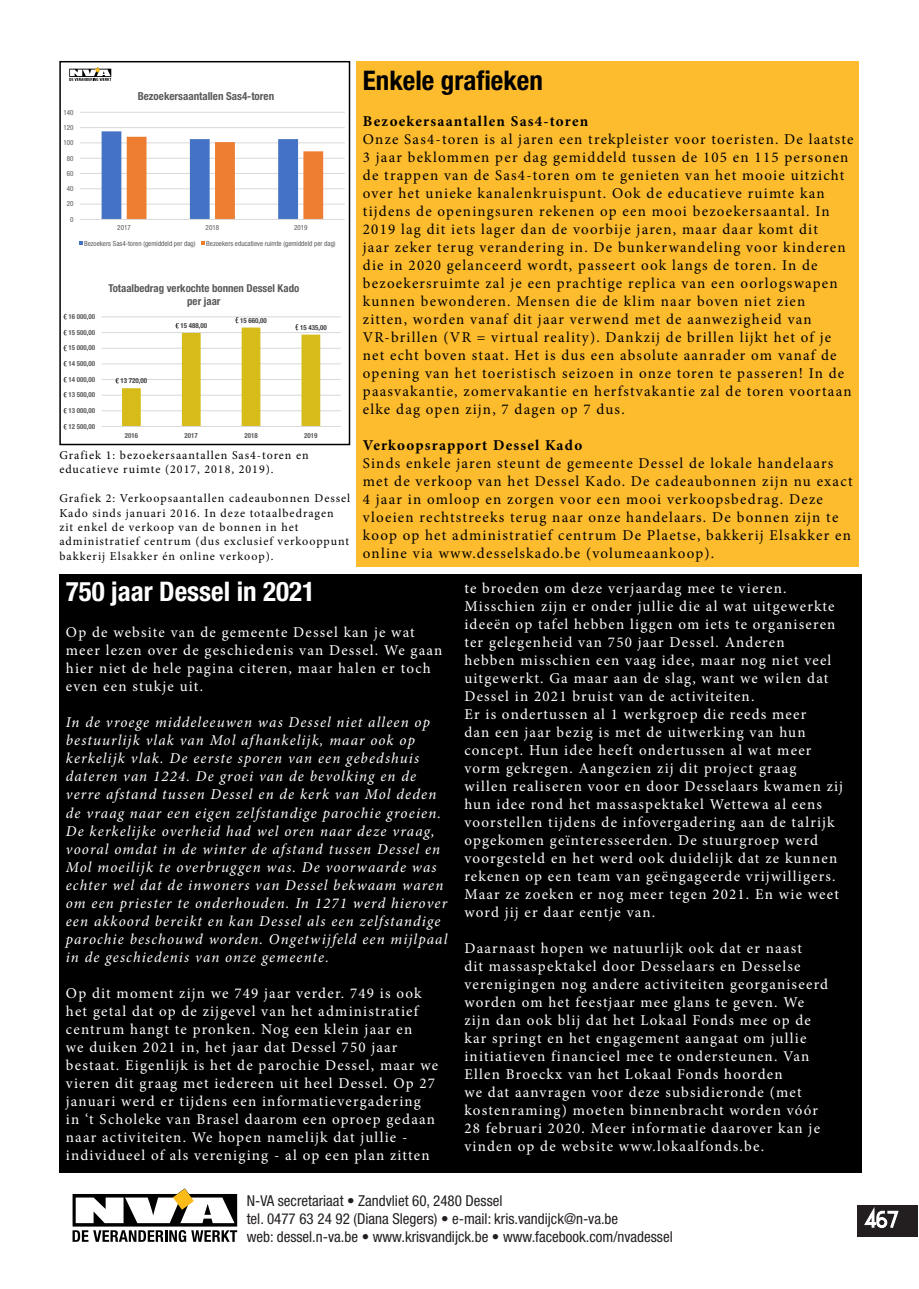
<style>
.page{position:relative;width:919px;height:1289px;background:#fff}
.page>*{position:absolute;margin:0;border:0;box-sizing:border-box;transform-origin:0 0}
.Titels{font:700 condensed 27px "Helvetica Neue LT Std";color:#fff}
.Titels-2{font:700 condensed 27px "Helvetica Neue LT Std";color:#000}
.gewone_tekst{font:15px/18px "Minion Pro";letter-spacing:.08em;color:#fff}
.Tekst{font:15px/18px "Minion Pro";letter-spacing:.08em;color:#000}
.gewone_tekst-2{font:italic 15px/18px "Minion Pro";letter-spacing:.075em;color:#fff}
.t1{font:condensed 15px/18px "Helvetica Neue LT Std";color:#231f20}
.Tekst-2{font:700 15px "Minion Pro";letter-spacing:.08em;color:#000}
.gewone_tekst-3{font:12px/14.4px "Minion Pro";letter-spacing:.08em;color:#000}
.t2{font:700 condensed 10.95px "Helvetica Neue LT Std";color:#595959}
.t3{font:700 condensed 10.8px/12.8px "Helvetica Neue LT Std";color:#595959;text-align:center}
.t4{font:condensed 7.05px "Helvetica Neue LT Std";color:#595959}
.t5{font:700 condensed 6.9px "Helvetica Neue LT Std";color:#595959}
.t6{font:700 condensed 6.9px "Helvetica Neue LT Std";color:#404040}
</style>
<div class="page">
<div style="left:857px;top:1204px;width:61px;height:32px;background:#231f20"></div>
<svg style="left:862px;top:1204px;width:38px;height:25px"></svg>
<svg style="left:72px;top:1188px;width:165px;height:53px"></svg>
<div style="left:356px;top:62px;width:502px;height:505px;background:#fdbb2e"></div>
<div style="left:60px;top:574px;width:801px;height:599px;background:#000"></div>
<hr style="left:80px;top:204px;width:265px;height:1px;background:#d9d9d9">
<hr style="left:80px;top:188px;width:265px;height:1px;background:#d9d9d9">
<hr style="left:80px;top:173px;width:265px;height:1px;background:#d9d9d9">
<hr style="left:80px;top:158px;width:265px;height:1px;background:#d9d9d9">
<hr style="left:80px;top:143px;width:265px;height:1px;background:#d9d9d9">
<hr style="left:80px;top:127px;width:265px;height:1px;background:#d9d9d9">
<hr style="left:80px;top:112px;width:265px;height:1px;background:#d9d9d9">
<svg style="left:102px;top:131px;width:221px;height:88px"></svg>
<hr style="left:80px;top:219px;width:265px;height:1px;background:#d9d9d9">
<svg style="left:79px;top:241px;width:3px;height:4px"></svg>
<svg style="left:201px;top:241px;width:4px;height:4px"></svg>
<div style="left:59px;top:61px;width:291px;height:384px;border:2px solid #000"></div>
<svg style="left:69px;top:67px;width:42px;height:14px"></svg>
<hr style="left:101px;top:410px;width:240px;height:1px;background:#d9d9d9">
<hr style="left:101px;top:395px;width:240px;height:1px;background:#d9d9d9">
<hr style="left:101px;top:379px;width:240px;height:1px;background:#d9d9d9">
<hr style="left:101px;top:363px;width:240px;height:1px;background:#d9d9d9">
<hr style="left:101px;top:348px;width:240px;height:1px;background:#d9d9d9">
<hr style="left:101px;top:332px;width:240px;height:1px;background:#d9d9d9">
<hr style="left:101px;top:316px;width:240px;height:1px;background:#d9d9d9">
<hr style="left:101px;top:426px;width:240px;height:1px;background:#d9d9d9">
<svg style="left:115px;top:316px;width:205px;height:110px"></svg>
<svg style="left:63px;top:424px;width:4px;height:6px"></svg>
<svg style="left:63px;top:408px;width:4px;height:6px"></svg>
<svg style="left:63px;top:392px;width:4px;height:6px"></svg>
<svg style="left:63px;top:377px;width:4px;height:6px"></svg>
<svg style="left:63px;top:361px;width:4px;height:6px"></svg>
<svg style="left:63px;top:345px;width:4px;height:7px"></svg>
<svg style="left:63px;top:330px;width:4px;height:6px"></svg>
<svg style="left:63px;top:314px;width:4px;height:6px"></svg>
<p class="t4" style="left:63px;top:108px;width:12px">140</p>
<p class="t4" style="left:63px;top:123px;width:12px">120</p>
<p class="t4" style="left:63px;top:139px;width:12px">100</p>
<p class="t4" style="left:67px;top:154px;width:8px">80</p>
<p class="t4" style="left:67px;top:169px;width:8px">60</p>
<p class="t4" style="left:67px;top:184px;width:8px">40</p>
<p class="t4" style="left:67px;top:200px;width:8px">20</p>
<p class="t4" style="left:70px;top:215px;width:5px">0</p>
<p class="t2" style="left:138px;top:89px;width:138px">Bezoekersaantallen Sas4-toren</p>
<p class="t4" style="left:117px;top:224px;width:15px">2017</p>
<p class="t4" style="left:206px;top:224px;width:15px">2018</p>
<p class="t4" style="left:294px;top:224px;width:15px">2019</p>
<p class="t4" style="left:84px;top:239px;width:113px">Bezoekers Sas4-toren (gemiddeld per dag)</p>
<p class="t4" style="left:206px;top:239px;width:131px">Bezoekers educatieve ruimte (gemiddeld per dag)</p>
<p class="t3" style="left:108px;top:281px;width:192px">Totaalbedrag verkochte bonnen Dessel Kado per jaar</p>
<p class="t5" style="left:68px;top:312px;width:28px">16 000,00</p>
<p class="t5" style="left:68px;top:328px;width:28px">15 500,00</p>
<p class="t5" style="left:68px;top:344px;width:28px">15 000,00</p>
<p class="t5" style="left:68px;top:359px;width:28px">14 500,00</p>
<p class="t5" style="left:68px;top:375px;width:28px">14 000,00</p>
<p class="t5" style="left:68px;top:391px;width:28px">13 500,00</p>
<p class="t5" style="left:68px;top:406px;width:28px">13 000,00</p>
<p class="t5" style="left:68px;top:422px;width:28px">12 500,00</p>
<p class="t6" style="left:120px;top:376px;width:28px">13 720,00</p>
<p class="t6" style="left:180px;top:321px;width:28px">15 488,00</p>
<p class="t6" style="left:240px;top:316px;width:28px">15 660,00</p>
<p class="t6" style="left:300px;top:323px;width:28px">15 435,00</p>
<p class="t5" style="left:125px;top:431px;width:15px">2016</p>
<p class="t5" style="left:184px;top:431px;width:15px">2017</p>
<p class="t5" style="left:244px;top:431px;width:15px">2018</p>
<p class="t5" style="left:304px;top:431px;width:15px">2019</p>
<p class="gewone_tekst-3" style="left:59px;top:448px;width:251px">Grafiek 1: bezoekersaantallen Sas4-toren en educatieve ruimte (2017, 2018, 2019).</p>
<p class="gewone_tekst-3" style="left:59px;top:491px;width:292px">Grafiek 2: Verkoopsaantallen cadeaubonnen Dessel Kado sinds januari 2016. In deze totaalbedragen zit enkel de verkoop van de bonnen in het administratief centrum (dus exclusief verkooppunt bakkerij Elsakker én online verkoop).</p>
<p class="Titels-2" style="left:363px;top:64px;width:181px">Enkele grafieken</p>
<p class="Tekst-2" style="left:363px;top:111px;width:227px">Bezoekersaantallen Sas4-toren</p>
<p class="Tekst" style="left:363px;top:130px;width:492px">Onze Sas4-toren is al jaren een trekpleister voor toeristen. De laatste 3 jaar beklommen per dag gemiddeld tussen de 105 en 115 personen de trappen van de Sas4-toren om te genieten van het mooie uitzicht over het unieke kanalenkruispunt. Ook de educatieve ruimte kan tijdens de openingsuren rekenen op een mooi bezoekersaantal. In 2019 lag dit iets lager dan de voorbije jaren, maar daar komt dit<br>jaar zeker terug verandering in. De bunkerwandeling voor kinderen die in 2020 gelanceerd wordt, passeert ook langs de toren. In de bezoekersruimte zal je een prachtige replica van een oorlogswapen kunnen bewonderen. Mensen die de klim naar boven niet zien<br>zitten, worden vanaf dit jaar verwend met de aanwezigheid van VR-brillen (VR = virtual reality). Dankzij de brillen lijkt het of je net echt boven staat. Het is dus een absolute aanrader om vanaf de opening van het toeristisch seizoen in onze toren te passeren! In de paasvakantie, zomervakantie en herfstvakantie zal de toren voortaan elke dag open zijn, 7 dagen op 7 dus.</p>
<p class="Tekst-2" style="left:363px;top:435px;width:221px">Verkoopsrapport Dessel Kado</p>
<p class="Tekst" style="left:363px;top:454px;width:491px">Sinds enkele jaren steunt de gemeente Dessel de lokale handelaars met de verkoop van het Dessel Kado. De cadeaubonnen zijn nu exact 4 jaar in omloop en zorgen voor een mooi verkoopsbedrag. Deze vloeien rechtstreeks terug naar onze handelaars. De bonnen zijn te koop op het administratief centrum De Plaetse, bakkerij Elsakker en online via www.desselskado.be (volumeaankoop).</p>
<p class="Titels" style="left:66px;top:575px;width:251px">750 jaar Dessel in 2021</p>
<p class="gewone_tekst" style="left:66px;top:623px;width:378px">Op de website van de gemeente Dessel kan je wat meer lezen over de geschiedenis van Dessel. We gaan hier niet de hele pagina citeren, maar halen er toch even een stukje uit.</p>
<p class="gewone_tekst-2" style="left:66px;top:713px;width:383px">In de vroege middeleeuwen was Dessel niet alleen op bestuurlijk vlak van Mol afhankelijk, maar ook op kerkelijk vlak. De eerste sporen van een gebedshuis dateren van 1224. De groei van de bevolking en de verre afstand tussen Dessel en de kerk van Mol deden de vraag naar een eigen zelfstandige parochie groeien.<br>De kerkelijke overheid had wel oren naar deze vraag, vooral omdat in de winter de afstand tussen Dessel en Mol moeilijk te overbruggen was. De voorwaarde was echter wel dat de inwoners van Dessel bekwaam waren om een priester te onderhouden. In 1271 werd hierover een akkoord bereikt en kan Dessel als een zelfstandige parochie beschouwd worden. Ongetwijfeld een mijlpaal in de geschiedenis van onze gemeente.</p>
<p class="gewone_tekst" style="left:66px;top:983px;width:373px">Op dit moment zijn we 749 jaar verder. 749 is ook het getal dat op de zijgevel van het administratief centrum hangt te pronken. Nog een klein jaar en<br>we duiken 2021 in, het jaar dat Dessel 750 jaar bestaat. Eigenlijk is het de parochie Dessel, maar we vieren dit graag met iedereen uit heel Dessel. Op 27 januari werd er tijdens een informatievergadering<br>in ‘t Scholeke van Brasel daarom een oproep gedaan naar activiteiten. We hopen namelijk dat jullie - individueel of als vereniging - al op een plan zitten</p>
<p class="gewone_tekst" style="left:464px;top:579px;width:372px">te broeden om deze verjaardag mee te vieren.<br>Misschien zijn er onder jullie die al wat uitgewerkte ideeën op tafel hebben liggen om iets te organiseren ter gelegenheid van 750 jaar Dessel. Anderen hebben misschien een vaag idee, maar nog niet veel uitgewerkt. Ga maar aan de slag, want we wilen dat Dessel in 2021 bruist van de activiteiten.</p>
<p class="gewone_tekst" style="left:464px;top:705px;width:380px">Er is ondertussen al 1 werkgroep die reeds meer<br>dan een jaar bezig is met de uitwerking van hun concept. Hun idee heeft ondertussen al wat meer vorm gekregen. Aangezien zij dit project graag<br>willen realiseren voor en door Desselaars kwamen zij hun idee rond het massaspektakel Wettewa al eens voorstellen tijdens de infovergadering aan de talrijk opgekomen geïnteresseerden. De stuurgroep werd voorgesteld en het werd ook duidelijk dat ze kunnen rekenen op een team van geëngageerde vrijwilligers.<br>Maar ze zoeken er nog meer tegen 2021. En wie weet word jij er daar eentje van.</p>
<p class="gewone_tekst" style="left:464px;top:939px;width:365px">Daarnaast hopen we natuurlijk ook dat er naast<br>dit massaspektakel door Desselaars en Desselse verenigingen nog andere activiteiten georganiseerd worden om het feestjaar mee glans te geven. We zijn dan ook blij dat het Lokaal Fonds mee op de kar springt en het engagement aangaat om jullie initiatieven financieel mee te ondersteunen. Van Ellen Broeckx van het Lokaal Fonds hoorden<br>we dat aanvragen voor deze subsidieronde (met kostenraming) moeten binnenbracht worden vóór 28 februari 2020. Meer informatie daarover kan je vinden op de website www.lokaalfonds.be.</p>
<p class="t1" style="left:247px;top:1191px;width:427px">N-VA secretariaat • Zandvliet 60, 2480 Dessel<br>tel. 0477 63 24 92 (Diana Slegers) • e-mail: kris.vandijck@n-va.be<br>web: dessel.n-va.be • www.krisvandijck.be • www.facebook.com/nvadessel</p>
</div>
